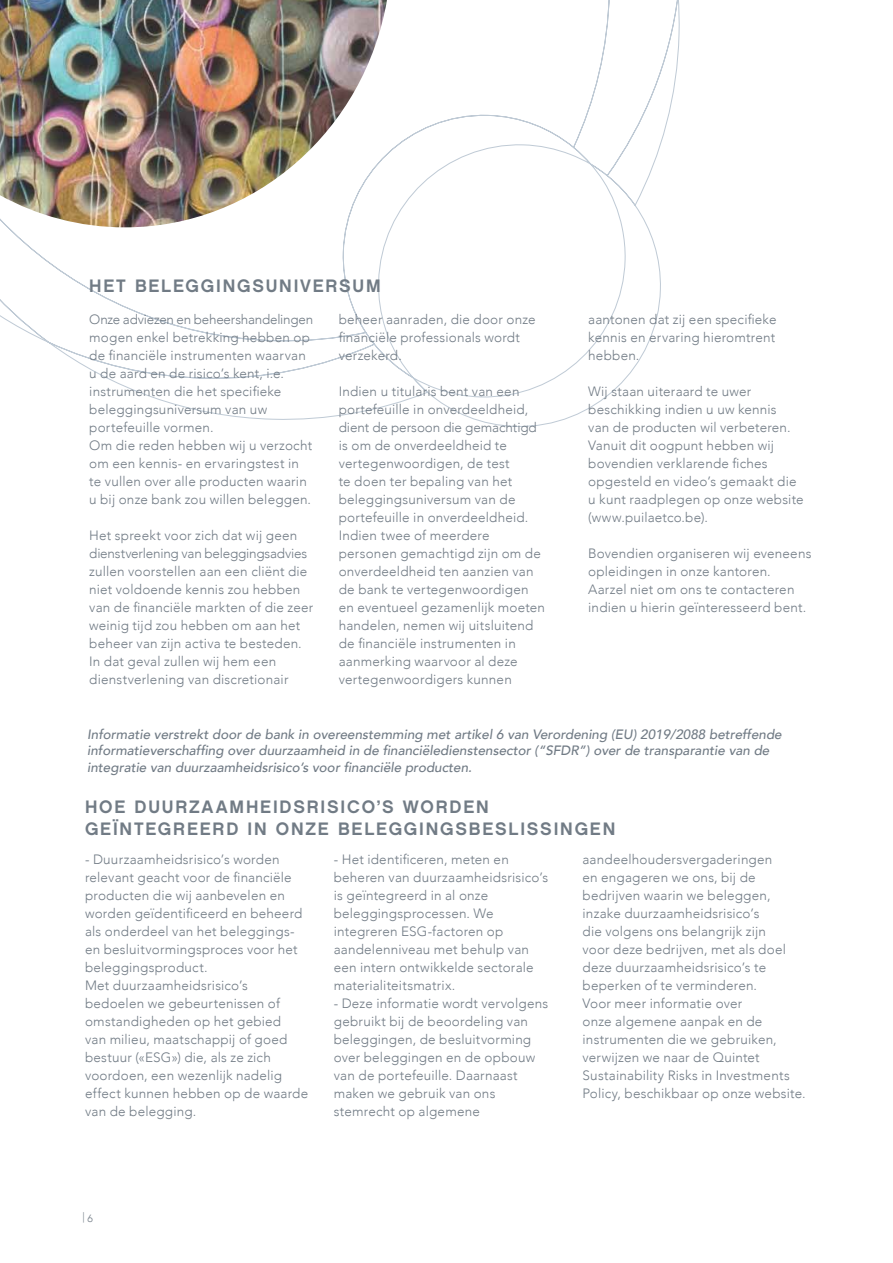
<style>
.page{position:relative;width:893px;height:1263px;background:#fff}
.page>*{position:absolute;margin:0;border:0;box-sizing:border-box;transform-origin:0 0}
.t1{font:18px/21.6px "Chalet New York Nineteen Sixty";letter-spacing:.1em;color:#717b85}
.t2{font:300 13.5px/18px "Avenir";letter-spacing:.015em;color:#717b85}
.t3{font:italic 500 13.5px/16.2px "Avenir";color:#717b85}
.t4{font:300 13.35px "Avenir";letter-spacing:-.015em;color:#717b85}
.t5{font:300 10.5px "Avenir";color:#717b85}
</style>
<div class="page">
<svg style="left:0;top:0;width:680px;height:427px"></svg>
<img style="left:0;top:0;width:387px;height:227px">
<h1 class="t1" style="left:89px;top:275px;width:293px">HET BELEGGINGSUNIVERSUM</h1>
<p class="t4" style="left:89px;top:312px;width:225px">Onze adviezen en beheershandelingen</p>
<p class="t2" style="left:89px;top:328px;width:224px">mogen enkel betrekking hebben op de financiële instrumenten waarvan u de aard en de risico’s kent, i.e. instrumenten die het specifieke beleggingsuniversum van uw portefeuille vormen.<br>Om die reden hebben wij u verzocht om een kennis- en ervaringstest in te vullen over alle producten waarin u bij onze bank zou willen beleggen.</p>
<p class="t2" style="left:89px;top:526px;width:225px">Het spreekt voor zich dat wij geen dienstverlening van beleggingsadvies zullen voorstellen aan een cliënt die niet voldoende kennis zou hebben van de financiële markten of die zeer weinig tijd zou hebben om aan het beheer van zijn activa te besteden.<br>In dat geval zullen wij hem een dienstverlening van discretionair</p>
<p class="t2" style="left:339px;top:310px;width:198px">beheer aanraden, die door onze financiële professionals wordt verzekerd.</p>
<p class="t2" style="left:339px;top:382px;width:208px">Indien u titularis bent van een portefeuille in onverdeeldheid, dient de persoon die gemachtigd is om de onverdeeldheid te vertegenwoordigen, de test<br>te doen ter bepaling van het beleggingsuniversum van de portefeuille in onverdeeldheid.<br>Indien twee of meerdere personen gemachtigd zijn om de onverdeeldheid ten aanzien van de bank te vertegenwoordigen en eventueel gezamenlijk moeten handelen, nemen wij uitsluitend de financiële instrumenten in aanmerking waarvoor al deze vertegenwoordigers kunnen</p>
<p class="t2" style="left:588px;top:310px;width:190px;text-align:justify">aantonen dat zij een specifieke kennis en ervaring hieromtrent hebben.</p>
<p class="t2" style="left:588px;top:382px;width:217px">Wij staan uiteraard te uwer beschikking indien u uw kennis<br>van de producten wil verbeteren.<br>Vanuit dit oogpunt hebben wij bovendien verklarende fiches opgesteld en video’s gemaakt die u kunt raadplegen op onze website (www.puilaetco.be).</p>
<p class="t2" style="left:588px;top:544px;width:225px">Bovendien organiseren wij eveneens opleidingen in onze kantoren.<br>Aarzel niet om ons te contacteren indien u hierin geïnteresseerd bent.</p>
<p class="t3" style="left:87px;top:727px;width:696px">Informatie verstrekt door de bank in overeenstemming met artikel 6 van Verordening (EU) 2019/2088 betreffende informatieverschaffing over duurzaamheid in de financiëledienstensector (“SFDR”) over de transparantie van de integratie van duurzaamheidsrisico’s voor financiële producten.</p>
<h1 class="t1" style="left:85px;top:796px;width:532px">HOE DUURZAAMHEIDSRISICO’S WORDEN<br>GEÏNTEGREERD IN ONZE BELEGGINGSBESLISSINGEN</h1>
<p class="t2" style="left:85px;top:850px;width:225px">- Duurzaamheidsrisico’s worden relevant geacht voor de financiële producten die wij aanbevelen en worden geïdentificeerd en beheerd als onderdeel van het beleggings&shy;en besluitvormingsproces voor het beleggingsproduct.<br>Met duurzaamheidsrisico’s bedoelen we gebeurtenissen of omstandigheden op het gebied<br>van milieu, maatschappij of goed bestuur («ESG») die, als ze zich voordoen, een wezenlijk nadelig effect kunnen hebben op de waarde van de belegging.</p>
<p class="t2" style="left:334px;top:850px;width:216px">- Het identificeren, meten en beheren van duurzaamheidsrisico’s is geïntegreerd in al onze beleggingsprocessen. We integreren ESG-factoren op aandelenniveau met behulp van een intern ontwikkelde sectorale materialiteitsmatrix.</p>
<p class="t2" style="left:583px;top:850px;width:225px">aandeelhoudersvergaderingen<br>en engageren we ons, bij de bedrijven waarin we beleggen, inzake duurzaamheidsrisico’s<br>die volgens ons belangrijk zijn<br>voor deze bedrijven, met als doel deze duurzaamheidsrisico’s te beperken of te verminderen.<br>Voor meer informatie over<br>onze algemene aanpak en de instrumenten die we gebruiken, verwijzen we naar de Quintet<br>Sustainability Risks in Investments<br>Policy, beschikbaar op onze website.</p>
<p class="t2" style="left:334px;top:994px;width:216px">- Deze informatie wordt vervolgens gebruikt bij de beoordeling van beleggingen, de besluitvorming over beleggingen en de opbouw van de portefeuille. Daarnaast maken we gebruik van ons stemrecht op algemene</p>
<p class="t5" style="left:82px;top:1211px;width:12px">| 6</p>
</div>
